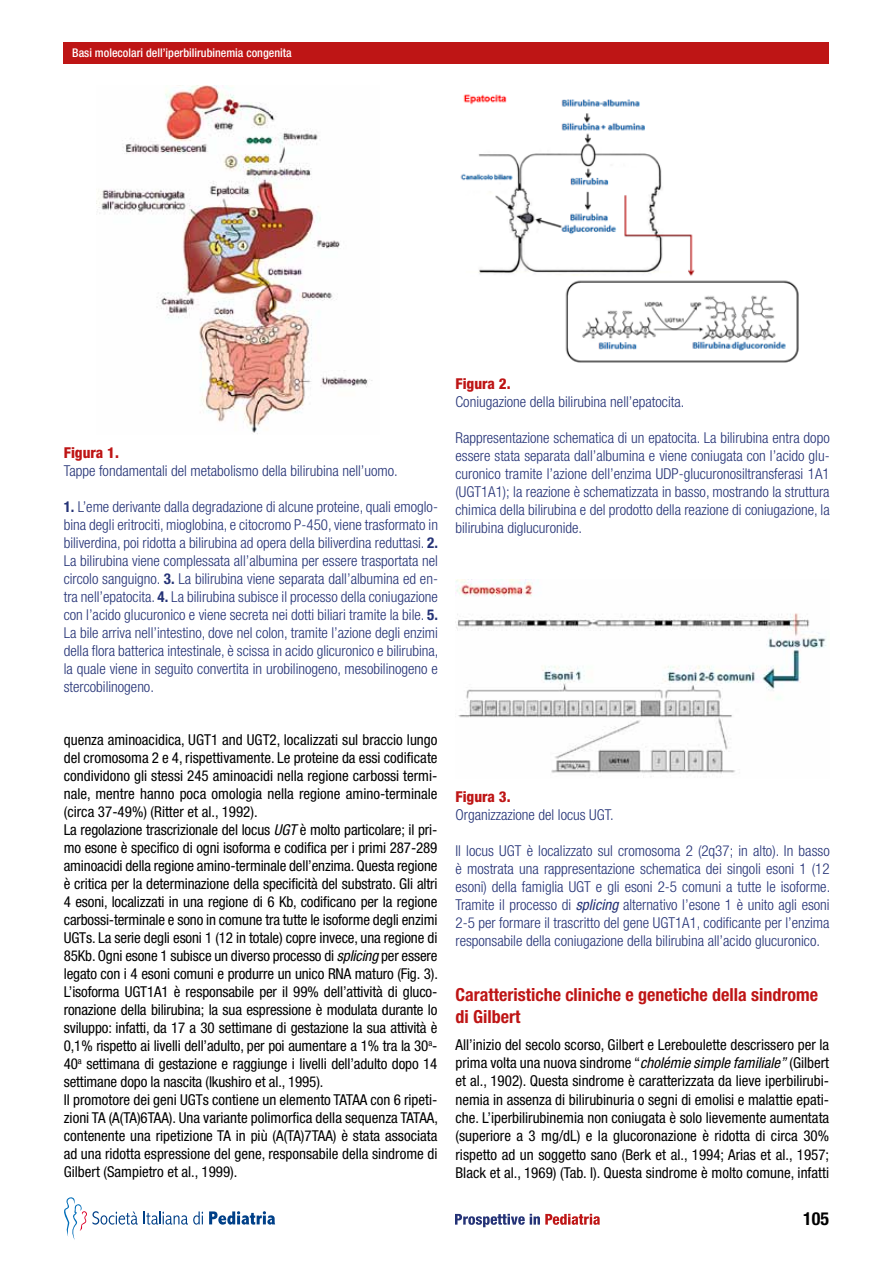
<style>
.page{position:relative;width:893px;height:1263px;background:#fff}
.page>*{position:absolute;margin:0;border:0;box-sizing:border-box;transform-origin:0 0}
.t1{font:700 condensed 18px/21.9px "Helvetica Neue LT Std";color:#be1515}
.t2{font:700 condensed 18px "Helvetica Neue LT Std";color:#000}
.t3{font:condensed 15px/18px "Helvetica Neue LT Std";letter-spacing:-.01em;color:#000}
.t4{font:300 condensed 15px/18px "Helvetica Neue LT Std";color:#243276;text-align:justify}
.t5{font:800 condensed 15px "Helvetica Neue LT Std";color:#be1515}
.t6{font:500 condensed 12px "Helvetica Neue LT Std";color:#fff}
.s1{font-weight:700}
.s2{font-style:italic}
.s3{font-weight:400;font-style:italic}
</style>
<div class="page">
<div style="left:64px;top:43px;width:765px;height:21px;background:#be1515"></div>
<svg style="left:455px;top:1214px;width:145px;height:13px"></svg>
<svg style="left:144px;top:1211px;width:59px;height:13px"></svg>
<svg style="left:209px;top:1211px;width:66px;height:13px"></svg>
<svg style="left:64px;top:1197px;width:74px;height:43px"></svg>
<img style="left:96px;top:85px;width:277px;height:349px">
<img style="left:460px;top:94px;width:339px;height:269px">
<img style="left:455px;top:579px;width:372px;height:198px">
<p class="t6" style="left:72px;top:46px;width:221px">Basi molecolari dell’iperbilirubinemia congenita</p>
<p class="t5" style="left:64px;top:443px;width:57px">Figura 1.</p>
<p class="t4" style="left:64px;top:462px;width:336px">Tappe fondamentali del metabolismo della bilirubina nell’uomo.</p>
<p class="t4" style="left:64px;top:498px;width:376px"><span class="s1">1.</span> L’eme derivante dalla degradazione di alcune proteine, quali emoglo&shy;bina degli eritrociti, mioglobina, e citocromo P-450, viene trasformato in biliverdina, poi ridotta a bilirubina ad opera della biliverdina reduttasi. <span class="s1">2.<br></span>La bilirubina viene complessata all’albumina per essere trasportata nel circolo sanguigno. <span class="s1">3.</span> La bilirubina viene separata dall’albumina ed en&shy;tra nell’epatocita. <span class="s1">4.</span> La bilirubina subisce il processo della coniugazione con l’acido glucuronico e viene secreta nei dotti biliari tramite la bile. <span class="s1">5.<br></span>La bile arriva nell’intestino, dove nel colon, tramite l’azione degli enzimi della flora batterica intestinale, è scissa in acido glicuronico e bilirubina, la quale viene in seguito convertita in urobilinogeno, mesobilinogeno e stercobilinogeno.</p>
<p class="t3" style="left:64px;top:731px;width:376px">quenza aminoacidica, UGT1 and UGT2, localizzati sul braccio lungo del cromosoma 2 e 4, rispettivamente. Le proteine da essi codificate condividono gli stessi 245 aminoacidi nella regione carbossi termi&shy;nale, mentre hanno poca omologia nella regione amino-terminale (circa 37-49%) (Ritter et al., 1992).<br>La regolazione trascrizionale del locus <span class="s2">UGT</span> è molto particolare; il pri&shy;mo esone è specifico di ogni isoforma e codifica per i primi 287-289 aminoacidi della regione amino-terminale dell’enzima. Questa regione è critica per la determinazione della specificità del substrato. Gli altri 4 esoni, localizzati in una regione di 6 Kb, codificano per la regione carbossi-terminale e sono in comune tra tutte le isoforme degli enzimi UGTs. La serie degli esoni 1 (12 in totale) copre invece, una regione di 85Kb. Ogni esone 1 subisce un diverso processo di <span class="s2">splicing</span> per essere legato con i 4 esoni comuni e produrre un unico RNA maturo (Fig. 3).<br>L’isoforma UGT1A1 è responsabile per il 99% dell’attività di gluco&shy;ronazione della bilirubina; la sua espressione è modulata durante lo sviluppo: infatti, da 17 a 30 settimane di gestazione la sua attività è 0,1% rispetto ai livelli dell’adulto, per poi aumentare a 1% tra la 30<sup>a</sup>-40<sup>a</sup> settimana di gestazione e raggiunge i livelli dell’adulto dopo 14 settimane dopo la nascita (Ikushiro et al., 1995).<br>Il promotore dei geni UGTs contiene un elemento TATAA con 6 ripeti&shy;zioni TA (A(TA)6TAA). Una variante polimorfica della sequenza TATAA, contenente una ripetizione TA in più (A(TA)7TAA) è stata associata ad una ridotta espressione del gene, responsabile della sindrome di Gilbert (Sampietro et al., 1999).</p>
<p class="t5" style="left:455px;top:375px;width:57px">Figura 2.</p>
<p class="t4" style="left:455px;top:393px;width:230px">Coniugazione della bilirubina nell’epatocita.</p>
<p class="t4" style="left:455px;top:429px;width:376px">Rappresentazione schematica di un epatocita. La bilirubina entra dopo essere stata separata dall’albumina e viene coniugata con l’acido glu&shy;curonico tramite l’azione dell’enzima UDP-glucuronosiltransferasi 1A1 (UGT1A1); la reazione è schematizzata in basso, mostrando la struttura chimica della bilirubina e del prodotto della reazione di coniugazione, la bilirubina diglucuronide.</p>
<p class="t5" style="left:455px;top:787px;width:57px">Figura 3.</p>
<p class="t4" style="left:455px;top:805px;width:160px">Organizzazione del locus UGT.</p>
<p class="t4" style="left:455px;top:841px;width:376px">Il locus UGT è localizzato sul cromosoma 2 (2q37; in alto). In basso è mostrata una rappresentazione schematica dei singoli esoni 1 (12 esoni) della famiglia UGT e gli esoni 2-5 comuni a tutte le isoforme.<br>Tramite il processo di <span class="s3">splicing</span> alternativo l’esone 1 è unito agli esoni 2-5 per formare il trascritto del gene UGT1A1, codificante per l’enzima responsabile della coniugazione della bilirubina all’acido glucuronico.</p>
<p class="t1" style="left:455px;top:983px;width:364px">Caratteristiche cliniche e genetiche della sindrome di Gilbert</p>
<p class="t3" style="left:455px;top:1035px;width:375px;text-align:justify">All’inizio del secolo scorso, Gilbert e Lereboulette descrissero per la prima volta una nuova sindrome “<span class="s2">cholémie simple familiale”</span> (Gilbert et al., 1902). Questa sindrome è caratterizzata da lieve iperbilirubi&shy;nemia in assenza di bilirubinuria o segni di emolisi e malattie epati&shy;che. L’iperbilirubinemia non coniugata è solo lievemente aumentata (superiore a 3 mg/dL) e la glucoronazione è ridotta di circa 30% rispetto ad un soggetto sano (Berk et al., 1994; Arias et al., 1957; Black et al., 1969) (Tab. I). Questa sindrome è molto comune, infatti</p>
<p class="t2" style="left:803px;top:1207px;width:27px">105</p>
</div>
